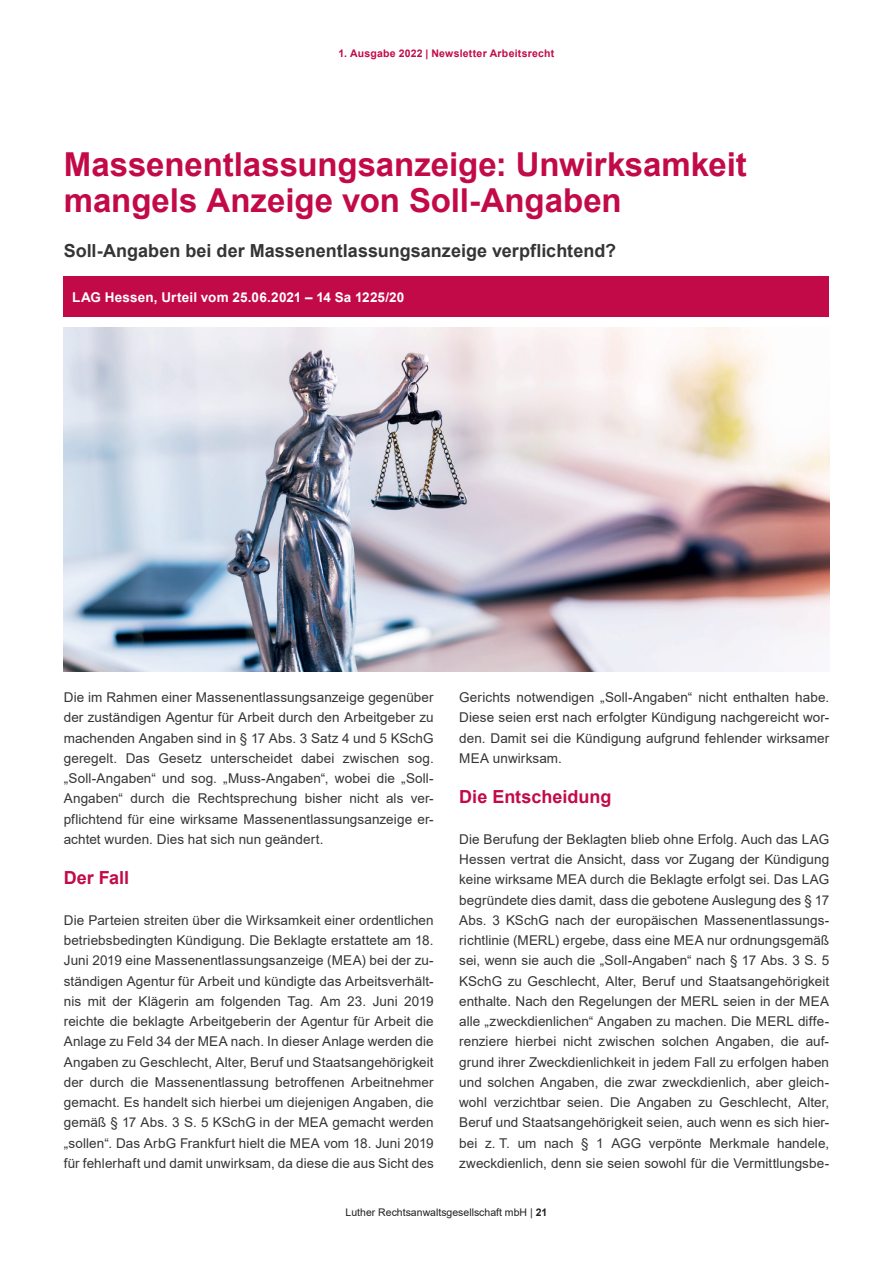
<style>
.page{position:relative;width:893px;height:1263px;background:#fff}
.page>*{position:absolute;margin:0;border:0;box-sizing:border-box;transform-origin:0 0}
.t1{font:700 33px/36px "Arial";letter-spacing:-.005em;color:#c30a49}
.t2{font:700 18px "Arial";color:#363536}
.t3{font:700 18px "Arial";color:#c30a49}
.t4{font:13.5px/20.2px "Arial";letter-spacing:.005em;color:#363536}
.t5{font:700 13.5px "Arial";letter-spacing:.01em;color:#fff}
.t6{font:10.5px "Arial";color:#231f20}
.t7{font:700 10.5px "Arial";letter-spacing:.025em;color:#c30a49}
.s1{font-weight:700}
</style>
<div class="page">
<div style="left:64px;top:277px;width:765px;height:40px;background:#c30a49"></div>
<img style="left:64px;top:327px;width:765px;height:345px">
<p class="t7" style="left:339px;top:46px;width:217px">1. Ausgabe 2022 | Newsletter Arbeitsrecht</p>
<h1 class="t1" style="left:64px;top:146px;width:685px">Massenentlassungsanzeige: Unwirksamkeit mangels Anzeige von Soll-Angaben</h1>
<h2 class="t2" style="left:64px;top:237px;width:554px">Soll-Angaben bei der Massenentlassungsanzeige verpflichtend?</h2>
<p class="t5" style="left:72px;top:287px;width:334px">LAG Hessen, Urteil vom 25.06.2021 – 14 Sa 1225/20</p>
<p class="t4" style="left:64px;top:687px;width:371px">Die im Rahmen einer Massenentlassungsanzeige gegenüber der zuständigen Agentur für Arbeit durch den Arbeitgeber zu machenden Angaben sind in § 17 Abs. 3 Satz 4 und 5 KSchG geregelt. Das Gesetz unterscheidet dabei zwischen sog. „Soll-Angaben“ und sog. „Muss-Angaben“, wobei die „Soll-Angaben“ durch die Rechtsprechung bisher nicht als ver&shy;pflichtend für eine wirksame Massenentlassungsanzeige er&shy;achtet wurden. Dies hat sich nun geändert.</p>
<h2 class="t3" style="left:64px;top:865px;width:67px">Der Fall</h2>
<p class="t4" style="left:64px;top:910px;width:371px">Die Parteien streiten über die Wirksamkeit einer ordentlichen betriebsbedingten Kündigung. Die Beklagte erstattete am 18.<br>Juni 2019 eine Massenentlassungsanzeige (MEA) bei der zu&shy;ständigen Agentur für Arbeit und kündigte das Arbeitsverhält&shy;nis mit der Klägerin am folgenden Tag. Am 23. Juni 2019 reichte die beklagte Arbeitgeberin der Agentur für Arbeit die Anlage zu Feld 34 der MEA nach. In dieser Anlage werden die Angaben zu Geschlecht, Alter, Beruf und Staatsangehörigkeit der durch die Massenentlassung betroffenen Arbeitnehmer gemacht. Es handelt sich hierbei um diejenigen Angaben, die gemäß § 17 Abs. 3 S. 5 KSchG in der MEA gemacht werden „sollen“. Das ArbG Frankfurt hielt die MEA vom 18. Juni 2019 für fehlerhaft und damit unwirksam, da diese die aus Sicht des</p>
<p class="t4" style="left:459px;top:687px;width:371px">Gerichts notwendigen „Soll-Angaben“ nicht enthalten habe.<br>Diese seien erst nach erfolgter Kündigung nachgereicht wor&shy;den. Damit sei die Kündigung aufgrund fehlender wirksamer MEA unwirksam.</p>
<h2 class="t3" style="left:459px;top:784px;width:154px">Die Entscheidung</h2>
<p class="t4" style="left:459px;top:829px;width:371px;text-align:justify">Die Berufung der Beklagten blieb ohne Erfolg. Auch das LAG Hessen vertrat die Ansicht, dass vor Zugang der Kündigung keine wirksame MEA durch die Beklagte erfolgt sei. Das LAG begründete dies damit, dass die gebotene Auslegung des § 17<br>Abs. 3 KSchG nach der europäischen Massenentlassungs&shy;richtlinie (MERL) ergebe, dass eine MEA nur ordnungsgemäß sei, wenn sie auch die „Soll-Angaben“ nach § 17 Abs. 3 S. 5<br>KSchG zu Geschlecht, Alter, Beruf und Staatsangehörigkeit enthalte. Nach den Regelungen der MERL seien in der MEA alle „zweckdienlichen“ Angaben zu machen. Die MERL diffe&shy;renziere hierbei nicht zwischen solchen Angaben, die auf&shy;grund ihrer Zweckdienlichkeit in jedem Fall zu erfolgen haben und solchen Angaben, die zwar zweckdienlich, aber gleich&shy;wohl verzichtbar seien. Die Angaben zu Geschlecht, Alter, Beruf und Staatsangehörigkeit seien, auch wenn es sich hier&shy;bei z. T. um nach § 1 AGG verpönte Merkmale handele, zweckdienlich, denn sie seien sowohl für die Vermittlungsbe-</p>
<p class="t6" style="left:346px;top:1205px;width:203px">Luther Rechtsanwaltsgesellschaft mbH | <span class="s1">21</span></p>
</div>
